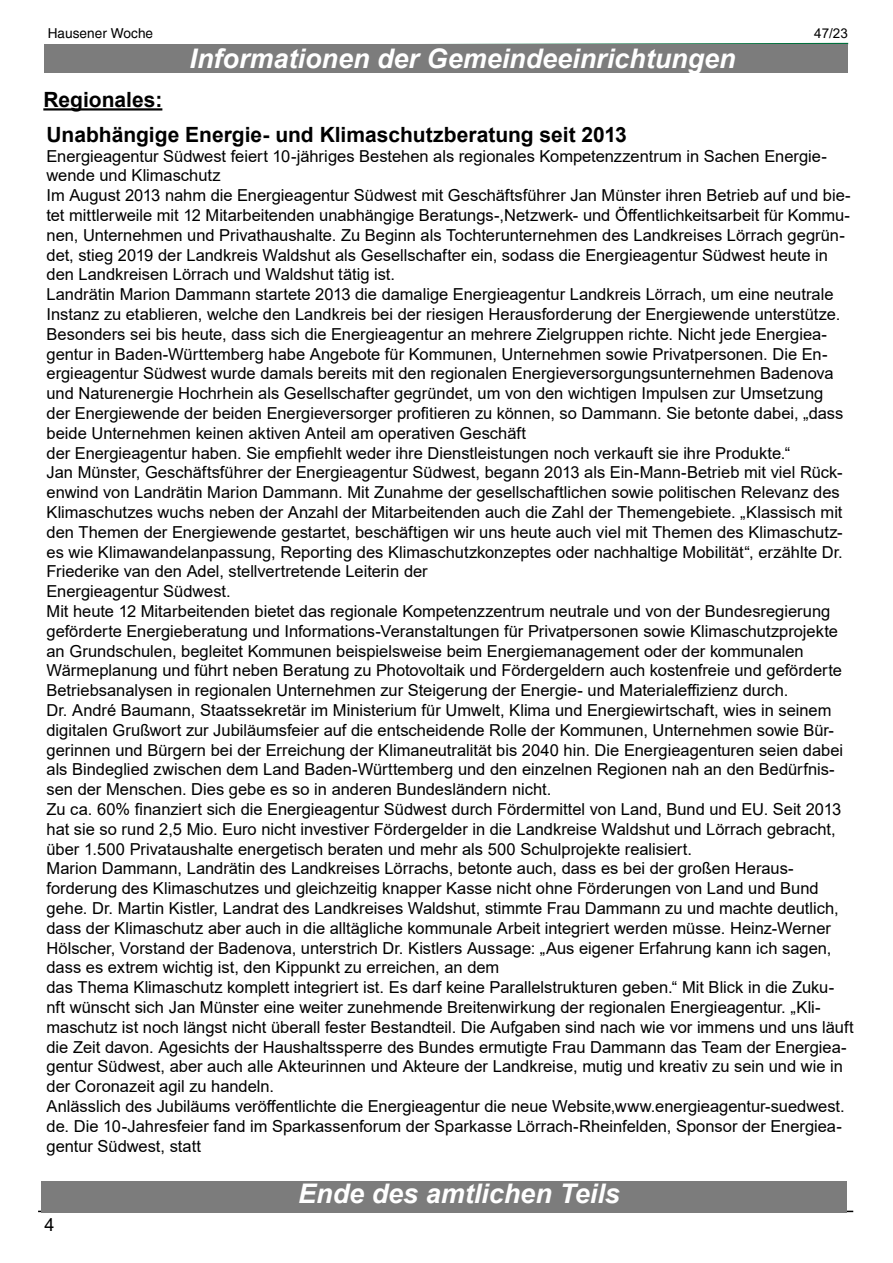
<style>
.page{position:relative;width:893px;height:1263px;background:#fff}
.page>*{position:absolute;margin:0;border:0;box-sizing:border-box;transform-origin:0 0}
.t1{font:italic 700 27px "Arial";color:#fff}
.t2{font:700 21px "Arial";color:#000}
.t3{font:18px "Arial";color:#000}
.t4{font:16.5px/19.8px "Arial";color:#000}
.t5{font:13.65px "Helvetica";color:#000}
.t6{font:13.5px "Arial";color:#000}
</style>
<div class="page">
<hr style="left:38px;top:1211px;width:815px;height:1px;background:#000">
<svg style="left:432px;top:42px;width:417px;height:3px"></svg>
<div style="left:44px;top:44px;width:804px;height:28px;background:#7c7c7c"></div>
<div style="left:41px;top:1181px;width:806px;height:32px;background:#7c7c7c"></div>
<hr style="left:43px;top:108px;width:119px;height:3px;background:#000">
<p class="t5" style="left:48px;top:28px;width:107px">Hausener Woche</p>
<p class="t2" style="left:43px;top:92px;width:121px">Regionales:</p>
<h1 class="t1" style="left:190px;top:49px;width:548px">Informationen der Gemeindeeinrichtungen</h1>
<p class="t6" style="left:814px;top:28px;width:35px">47/23</p>
<p class="t2" style="left:47px;top:127px;width:582px">Unabhängige Energie- und Klimaschutzberatung seit 2013</p>
<p class="t4" style="left:47px;top:147px;width:809px">Energieagentur Südwest feiert 10-jähriges Bestehen als regionales Kompetenzzentrum in Sachen Energie&shy;wende und Klimaschutz<br>Im August 2013 nahm die Energieagentur Südwest mit Geschäftsführer Jan Münster ihren Betrieb auf und bie&shy;tet mittlerweile mit 12 Mitarbeitenden unabhängige Beratungs-,Netzwerk- und Öffentlichkeitsarbeit für Kommu&shy;nen, Unternehmen und Privathaushalte. Zu Beginn als Tochterunternehmen des Landkreises Lörrach gegrün&shy;det, stieg 2019 der Landkreis Waldshut als Gesellschafter ein, sodass die Energieagentur Südwest heute in den Landkreisen Lörrach und Waldshut tätig ist.<br>Landrätin Marion Dammann startete 2013 die damalige Energieagentur Landkreis Lörrach, um eine neutrale Instanz zu etablieren, welche den Landkreis bei der riesigen Herausforderung der Energiewende unterstütze.<br>Besonders sei bis heute, dass sich die Energieagentur an mehrere Zielgruppen richte. Nicht jede Energiea&shy;gentur in Baden-Württemberg habe Angebote für Kommunen, Unternehmen sowie Privatpersonen. Die En&shy;ergieagentur Südwest wurde damals bereits mit den regionalen Energieversorgungsunternehmen Badenova und Naturenergie Hochrhein als Gesellschafter gegründet, um von den wichtigen Impulsen zur Umsetzung<br>der Energiewende der beiden Energieversorger profitieren zu können, so Dammann. Sie betonte dabei, „dass beide Unternehmen keinen aktiven Anteil am operativen Geschäft<br>der Energieagentur haben. Sie empfiehlt weder ihre Dienstleistungen noch verkauft sie ihre Produkte.“<br>Jan Münster, Geschäftsführer der Energieagentur Südwest, begann 2013 als Ein-Mann-Betrieb mit viel Rück&shy;enwind von Landrätin Marion Dammann. Mit Zunahme der gesellschaftlichen sowie politischen Relevanz des Klimaschutzes wuchs neben der Anzahl der Mitarbeitenden auch die Zahl der Themengebiete. „Klassisch mit den Themen der Energiewende gestartet, beschäftigen wir uns heute auch viel mit Themen des Klimaschutz&shy;es wie Klimawandelanpassung, Reporting des Klimaschutzkonzeptes oder nachhaltige Mobilität“, erzählte Dr.<br>Friederike van den Adel, stellvertretende Leiterin der<br>Energieagentur Südwest.<br>Mit heute 12 Mitarbeitenden bietet das regionale Kompetenzzentrum neutrale und von der Bundesregierung geförderte Energieberatung und Informations-Veranstaltungen für Privatpersonen sowie Klimaschutzprojekte an Grundschulen, begleitet Kommunen beispielsweise beim Energiemanagement oder der kommunalen Wärmeplanung und führt neben Beratung zu Photovoltaik und Fördergeldern auch kostenfreie und geförderte Betriebsanalysen in regionalen Unternehmen zur Steigerung der Energie- und Materialeffizienz durch.<br>Dr. André Baumann, Staatssekretär im Ministerium für Umwelt, Klima und Energiewirtschaft, wies in seinem digitalen Grußwort zur Jubiläumsfeier auf die entscheidende Rolle der Kommunen, Unternehmen sowie Bür&shy;gerinnen und Bürgern bei der Erreichung der Klimaneutralität bis 2040 hin. Die Energieagenturen seien dabei als Bindeglied zwischen dem Land Baden-Württemberg und den einzelnen Regionen nah an den Bedürfnis&shy;sen der Menschen. Dies gebe es so in anderen Bundesländern nicht.<br>Zu ca. 60% finanziert sich die Energieagentur Südwest durch Fördermittel von Land, Bund und EU. Seit 2013 hat sie so rund 2,5 Mio. Euro nicht investiver Fördergelder in die Landkreise Waldshut und Lörrach gebracht, über 1.500 Privataushalte energetisch beraten und mehr als 500 Schulprojekte realisiert.<br>Marion Dammann, Landrätin des Landkreises Lörrachs, betonte auch, dass es bei der großen Heraus&shy;forderung des Klimaschutzes und gleichzeitig knapper Kasse nicht ohne Förderungen von Land und Bund gehe. Dr. Martin Kistler, Landrat des Landkreises Waldshut, stimmte Frau Dammann zu und machte deutlich, dass der Klimaschutz aber auch in die alltägliche kommunale Arbeit integriert werden müsse. Heinz-Werner Hölscher, Vorstand der Badenova, unterstrich Dr. Kistlers Aussage: „Aus eigener Erfahrung kann ich sagen, dass es extrem wichtig ist, den Kippunkt zu erreichen, an dem<br>das Thema Klimaschutz komplett integriert ist. Es darf keine Parallelstrukturen geben.“ Mit Blick in die Zuku&shy;nft wünscht sich Jan Münster eine weiter zunehmende Breitenwirkung der regionalen Energieagentur. „Kli&shy;maschutz ist noch längst nicht überall fester Bestandteil. Die Aufgaben sind nach wie vor immens und uns läuft die Zeit davon. Agesichts der Haushaltssperre des Bundes ermutigte Frau Dammann das Team der Energiea&shy;gentur Südwest, aber auch alle Akteurinnen und Akteure der Landkreise, mutig und kreativ zu sein und wie in der Coronazeit agil zu handeln.<br>Anlässlich des Jubiläums veröffentlichte die Energieagentur die neue Website,www.energieagentur-suedwest. de. Die 10-Jahresfeier fand im Sparkassenforum der Sparkasse Lörrach-Rheinfelden, Sponsor der Energiea&shy;gentur Südwest, statt</p>
<p class="t3" style="left:44px;top:1218px;width:12px">4</p>
<h1 class="t1" style="left:298px;top:1184px;width:323px">Ende des amtlichen Teils</h1>
</div>
